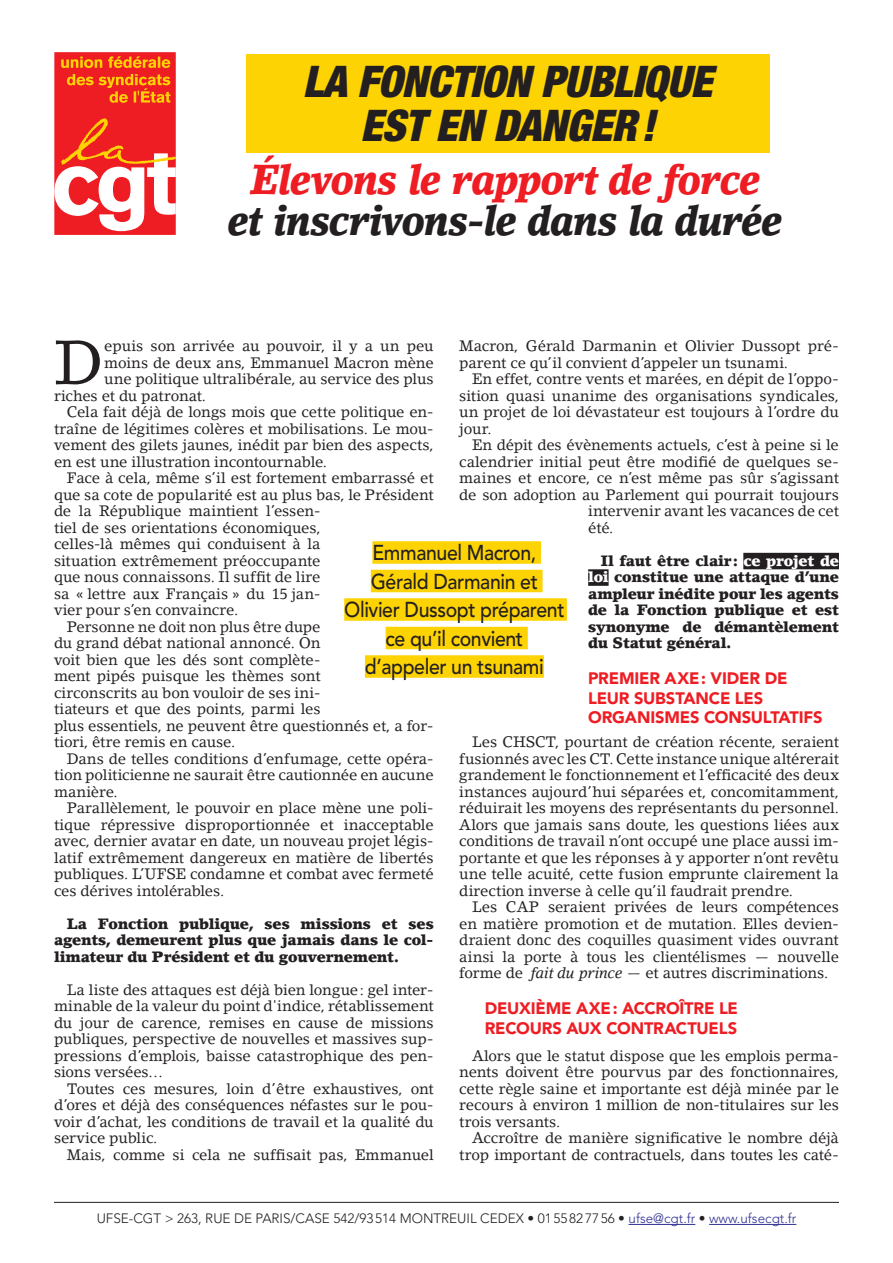
<style>
.page{position:relative;width:893px;height:1263px;background:#fff}
.page>*{position:absolute;margin:0;border:0;box-sizing:border-box;transform-origin:0 0}
.UGFF-CORPS__PREMIER{font:61.65px "Lino Letter Std";color:#231f20}
.t1{font:italic 900 condensed 43.65px "Helvetica Neue LT Std";letter-spacing:-.01em;color:#231f20}
.UGFF-CORPS__PREMIER-2{font:italic 900 41.7px "Lino Letter Std";letter-spacing:-.03em;color:#231f20;scale:.91 1}
.UGFF-CORPS__PREMIER-3{font:italic 900 41.7px "Lino Letter Std";letter-spacing:-.03em;color:#ee1d23;scale:.91 1}
.CHAPO_AVENIR_14{font:500 21.45px/28.5px "Avenir LT Std";letter-spacing:-.02em;color:#231f20;text-align:center;scale:.91 1}
.UGFF-CORPS__PREMIER-4{font:900 16.5px/19.5px "Avenir LT Std";letter-spacing:-.01em;color:#ee1d23}
.UGFF-CORPS__PREMIER-5{font:15px/16.5px "Lino Letter Std";letter-spacing:-.01em;color:#231f20;text-align:justify}
.UGFF-CORPS__PREMIER-6{font:900 15px/16.5px "Lino Letter Std";letter-spacing:-.015em;color:#231f20;text-align:justify}
.t2{font:300 13.5px "Avenir LT Std";color:#231f20}
.s1{color:#fff}
.s2{font-style:italic}
.s3{color:#2e3092}
</style>
<div class="page">
<div style="left:743px;top:553px;width:96px;height:16px;background:#231f20"></div>
<div style="left:588px;top:569px;width:21px;height:17px;background:#231f20"></div>
<hr style="left:628px;top:1224px;width:67px;height:1px;background:#2e3092">
<hr style="left:709px;top:1224px;width:87px;height:1px;background:#2e3092">
<hr style="left:54px;top:1202px;width:785px;height:1px;background:#231f20">
<div style="left:246px;top:54px;width:523px;height:99px;background:#fed304"></div>
<div style="left:372px;top:541px;width:169px;height:23px;background:#fed304"></div>
<div style="left:371px;top:570px;width:172px;height:22px;background:#fed304"></div>
<div style="left:344px;top:598px;width:223px;height:23px;background:#fed304"></div>
<div style="left:386px;top:627px;width:142px;height:22px;background:#fed304"></div>
<div style="left:365px;top:655px;width:179px;height:23px;background:#fed304"></div>
<svg style="left:54px;top:52px;width:122px;height:183px"></svg>
<p class="t1" style="left:303px;top:54px;width:411px">LA FONCTION PUBLIQUE</p>
<p class="t1" style="left:360px;top:98px;width:296px">EST EN DANGER!</p>
<p class="UGFF-CORPS__PREMIER-3" style="left:251px;top:154px;width:562px">Élevons le rapport de force</p>
<p class="UGFF-CORPS__PREMIER-2" style="left:228px;top:195px;width:611px">et inscrivons-le dans la durée</p>
<p class="UGFF-CORPS__PREMIER" style="left:54px;top:325px;width:51px">D</p>
<p class="UGFF-CORPS__PREMIER-5" style="left:104px;top:337px;width:331px">epuis son arrivée au pouvoir, il y a un peu</p>
<p class="UGFF-CORPS__PREMIER-5" style="left:459px;top:337px;width:381px">Macron, Gérald Darmanin et Olivier Dussopt pré&shy;parent ce qu’il convient d’appeler un tsunami.</p>
<p class="UGFF-CORPS__PREMIER-5" style="left:459px;top:370px;width:381px;text-indent:13px">En effet, contre vents et marées, en dépit de l’oppo&shy;sition quasi unanime des organisations syndicales, un projet de loi dévastateur est toujours à l’ordre du jour.</p>
<p class="UGFF-CORPS__PREMIER-5" style="left:472px;top:436px;width:368px">En dépit des évènements actuels, c’est à peine si le</p>
<p class="UGFF-CORPS__PREMIER-5" style="left:459px;top:453px;width:381px">calendrier initial peut être modifié de quelques se-</p>
<p class="UGFF-CORPS__PREMIER-5" style="left:459px;top:469px;width:381px">maines et encore, ce n’est même pas sûr s’agissant</p>
<p class="UGFF-CORPS__PREMIER-5" style="left:459px;top:486px;width:381px">de son adoption au Parlement qui pourrait toujours</p>
<p class="UGFF-CORPS__PREMIER-5" style="left:588px;top:502px;width:252px">intervenir avant les vacances de cet</p>
<p class="UGFF-CORPS__PREMIER-5" style="left:588px;top:519px;width:27px">été.</p>
<p class="UGFF-CORPS__PREMIER-6" style="left:588px;top:552px;width:252px;text-indent:13px">Il faut être clair: <span class="s1">ce projet de loi</span> constitue une attaque d’une ampleur inédite pour les agents de la Fonction publique et est synonyme de démantèlement du Statut général.</p>
<p class="UGFF-CORPS__PREMIER-4" style="left:588px;top:668px;width:236px">PREMIER AXE: VIDER DE<br>LEUR SUBSTANCE LES<br>ORGANISMES CONSULTATIFS</p>
<p class="UGFF-CORPS__PREMIER-5" style="left:459px;top:733px;width:381px;text-indent:13px">Les CHSCT, pourtant de création récente, seraient fusionnés avec les CT. Cette instance unique altérerait grandement le fonctionnement et l’efficacité des deux instances aujourd’hui séparées et, concomitamment, réduirait les moyens des représentants du personnel.<br>Alors que jamais sans doute, les questions liées aux conditions de travail n’ont occupé une place aussi im&shy;portante et que les réponses à y apporter n’ont revêtu une telle acuité, cette fusion emprunte clairement la direction inverse à celle qu’il faudrait prendre.</p>
<p class="UGFF-CORPS__PREMIER-5" style="left:459px;top:898px;width:381px;text-indent:13px">Les CAP seraient privées de leurs compétences en matière promotion et de mutation. Elles devien&shy;draient donc des coquilles quasiment vides ouvrant ainsi la porte à tous les clientélismes — nouvelle forme de <span class="s2">fait du prince</span> — et autres discriminations.</p>
<p class="UGFF-CORPS__PREMIER-4" style="left:485px;top:998px;width:255px">DEUXIÈME AXE: ACCROÎTRE LE<br>RECOURS AUX CONTRACTUELS</p>
<p class="UGFF-CORPS__PREMIER-5" style="left:459px;top:1047px;width:381px;text-indent:13px">Alors que le statut dispose que les emplois perma&shy;nents doivent être pourvus par des fonctionnaires, cette règle saine et importante est déjà minée par le recours à environ 1 million de non-titulaires sur les trois versants.</p>
<p class="UGFF-CORPS__PREMIER-5" style="left:459px;top:1129px;width:381px;text-align:right">Accroître de manière significative le nombre déjà trop important de contractuels, dans toutes les caté-</p>
<p class="UGFF-CORPS__PREMIER-5" style="left:104px;top:354px;width:331px">moins de deux ans, Emmanuel Macron mène</p>
<p class="UGFF-CORPS__PREMIER-5" style="left:104px;top:370px;width:331px">une politique ultralibérale, au service des plus</p>
<p class="UGFF-CORPS__PREMIER-5" style="left:54px;top:387px;width:154px">riches et du patronat.</p>
<p class="UGFF-CORPS__PREMIER-5" style="left:54px;top:403px;width:381px;text-indent:13px">Cela fait déjà de longs mois que cette politique en&shy;traîne de légitimes colères et mobilisations. Le mou&shy;vement des gilets jaunes, inédit par bien des aspects, en est une illustration incontournable.</p>
<p class="UGFF-CORPS__PREMIER-5" style="left:54px;top:469px;width:381px;text-align:left;text-indent:13px">Face à cela, même s’il est fortement embarrassé et que sa cote de popularité est au plus bas, le Président de la République maintient l’essen-<br>tiel de ses orientations économiques,<br>celles-là mêmes qui conduisent à la<br>situation extrêmement préoccupante<br>que nous connaissons. Il suffit de lire<br>sa « lettre aux Français » du 15 jan-<br>vier pour s’en convaincre.</p>
<p class="UGFF-CORPS__PREMIER-5" style="left:54px;top:618px;width:381px;text-align:left;text-indent:13px">Personne ne doit non plus être dupe<br>du grand débat national annoncé. On<br>voit bien que les dés sont complète-<br>ment pipés puisque les thèmes sont<br>circonscrits au bon vouloir de ses ini-<br>tiateurs et que des points, parmi les<br>plus essentiels, ne peuvent être questionnés et, a for&shy;tiori, être remis en cause.</p>
<p class="UGFF-CORPS__PREMIER-5" style="left:54px;top:750px;width:381px;text-indent:13px">Dans de telles conditions d’enfumage, cette opéra&shy;tion politicienne ne saurait être cautionnée en aucune manière.</p>
<p class="UGFF-CORPS__PREMIER-5" style="left:54px;top:799px;width:381px;text-indent:13px">Parallèlement, le pouvoir en place mène une poli&shy;tique répressive disproportionnée et inacceptable avec, dernier avatar en date, un nouveau projet légis&shy;latif extrêmement dangereux en matière de libertés publiques. L’UFSE condamne et combat avec fermeté ces dérives intolérables.</p>
<p class="UGFF-CORPS__PREMIER-6" style="left:54px;top:915px;width:381px;text-indent:13px">La Fonction publique, ses missions et ses agents, demeurent plus que jamais dans le col&shy;limateur du Président et du gouvernement.</p>
<p class="UGFF-CORPS__PREMIER-5" style="left:54px;top:981px;width:381px;text-indent:13px">La liste des attaques est déjà bien longue: gel inter&shy;minable de la valeur du point d'indice, rétablissement du jour de carence, remises en cause de missions publiques, perspective de nouvelles et massives sup&shy;pressions d’emplois, baisse catastrophique des pen&shy;sions versées…</p>
<p class="UGFF-CORPS__PREMIER-5" style="left:54px;top:1080px;width:381px;text-indent:13px">Toutes ces mesures, loin d’être exhaustives, ont d’ores et déjà des conséquences néfastes sur le pou&shy;voir d’achat, les conditions de travail et la qualité du service public.</p>
<p class="UGFF-CORPS__PREMIER-5" style="left:67px;top:1146px;width:368px">Mais, comme si cela ne suffisait pas, Emmanuel</p>
<p class="CHAPO_AVENIR_14" style="left:344px;top:539px;width:244px">Emmanuel Macron,<br>Gérald Darmanin et<br>Olivier Dussopt préparent ce qu’il convient d’appeler un tsunami</p>
<p class="t2" style="left:97px;top:1210px;width:701px">UFSE-CGT &gt; 263, RUE DE PARIS/CASE 542/93514 MONTREUIL CEDEX • 0155827756 • <span class="s3">ufse@cgt.fr</span> • <span class="s3">www.ufsecgt.fr</span></p>
</div>
